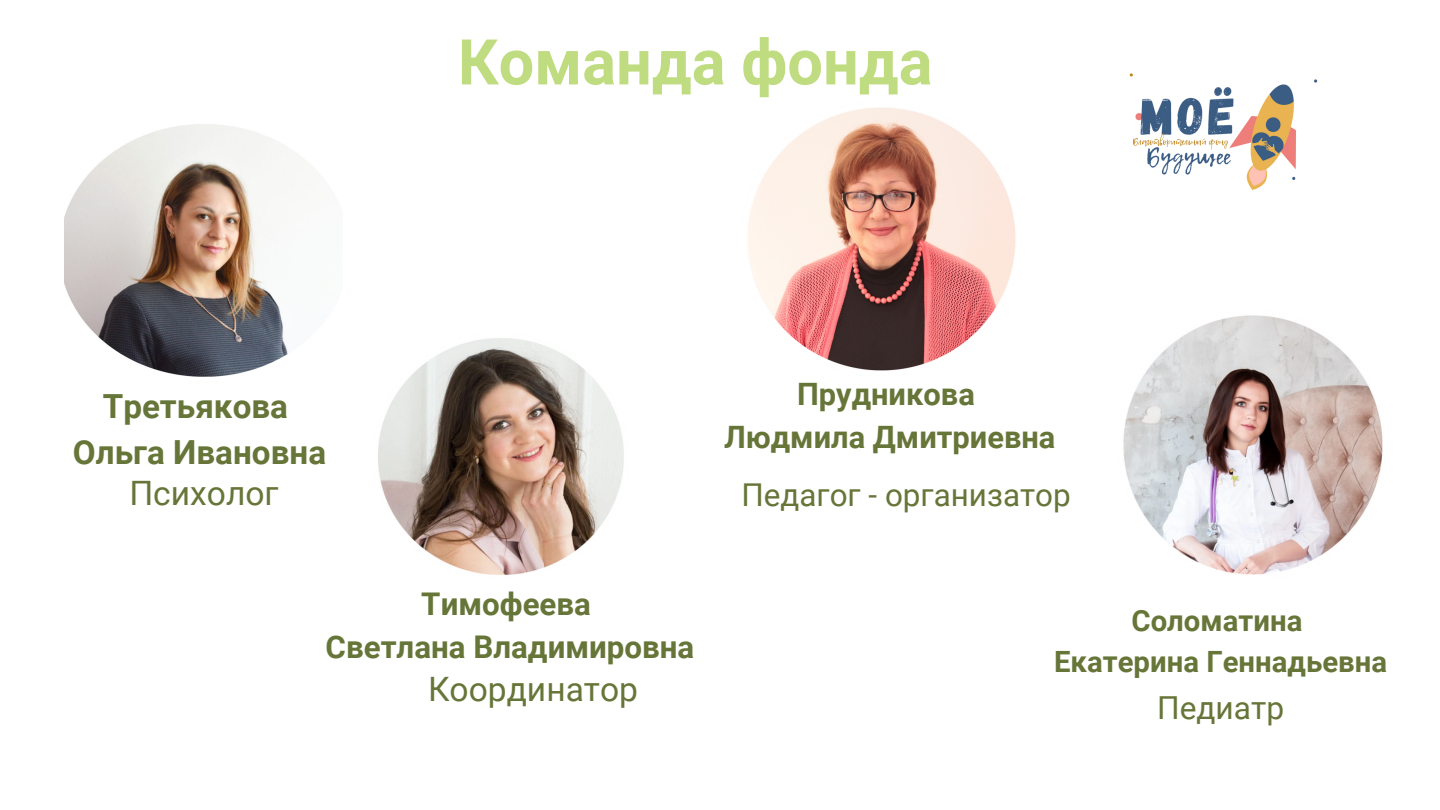
<style>
.page{position:relative;width:1440px;height:810px;background:#fff}
.page>*{position:absolute;margin:0;border:0;box-sizing:border-box;transform-origin:0 0}
.t1{font:700 63.1px "Roboto";color:#bfdc80}
.t2{font:33.6px "Roboto";color:#667538}
.t3{font:700 33.2px/46.3px "Roboto";color:#667538;text-align:center}
.t4{font:31.7px "Roboto";color:#667538}
.t5{font:31.4px "Roboto";color:#667538}
.t6{font:700 31.3px/43.6px "Roboto";color:#667538;text-align:center}
.t7{font:700 30.8px/43px "Roboto";color:#667538;text-align:center}
.t8{font:700 29.3px/40.9px "Roboto";color:#667538;text-align:center}
</style>
<div class="page">
<img style="left:65px;top:124px;width:249px;height:253px">
<img style="left:1129px;top:73px;width:189px;height:117px">
<img style="left:748px;top:107px;width:268px;height:264px">
<img style="left:378px;top:338px;width:246px;height:237px">
<img style="left:1123px;top:315px;width:260px;height:260px">
<h1 class="t1" style="left:458px;top:26px;width:476px">Команда фонда</h1>
<p class="t3" style="left:73px;top:383px;width:255px">Третьякова<br>Ольга Ивановна</p>
<p class="t7" style="left:724px;top:373px;width:333px">Прудникова<br>Людмила Дмитриевна</p>
<p class="t5" style="left:741px;top:476px;width:331px">Педагог - организатор</p>
<p class="t2" style="left:129px;top:474px;width:151px">Психолог</p>
<p class="t6" style="left:326px;top:582px;width:370px">Тимофеева<br>Светлана Владимировна</p>
<p class="t2" style="left:428px;top:670px;width:212px">Координатор</p>
<p class="t8" style="left:1054px;top:601px;width:335px">Соломатина<br>Екатерина Геннадьевна</p>
<p class="t4" style="left:1157px;top:690px;width:128px">Педиатр</p>
</div>
